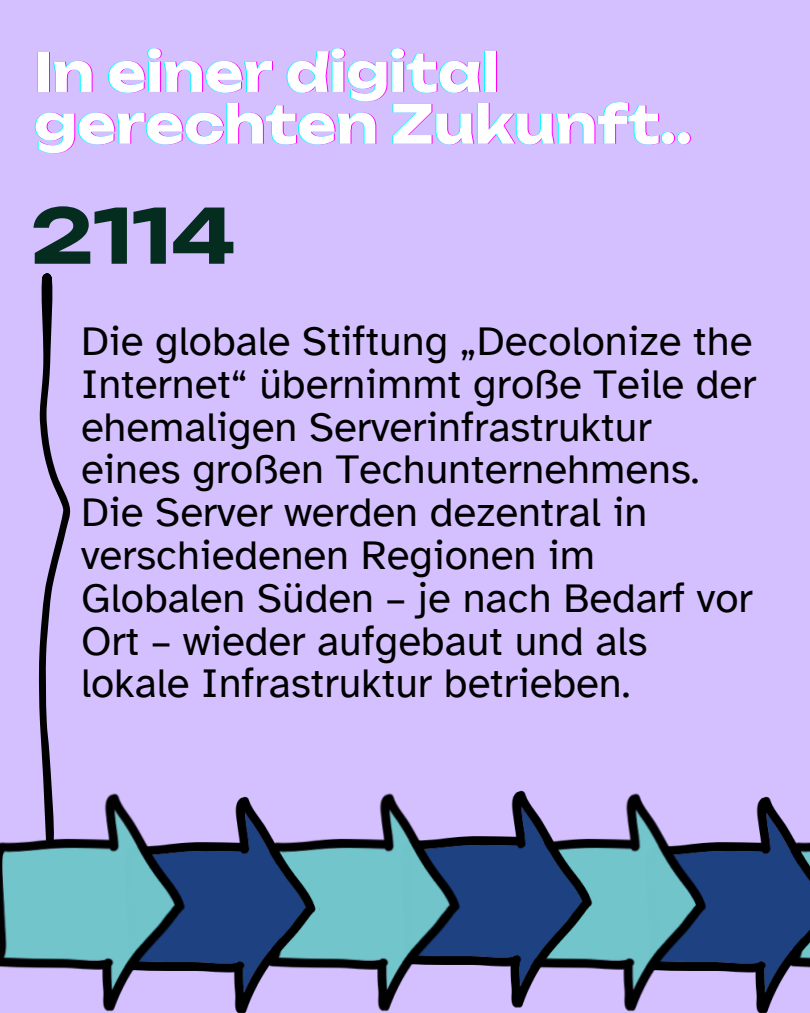
<style>
.page{position:relative;width:810px;height:1013px;background:#fff}
.page>*{position:absolute;margin:0;border:0;box-sizing:border-box;transform-origin:0 0}
.t1{font:700 74.9px "Unbounded";color:#042c1f}
.t2{font:700 52.9px/51.8px "Unbounded";color:#0ff}
.t3{font:42px/42.8px "Atkinson Hyperlegible";color:#000}
</style>
<div class="page">
<div style="left:0;top:0;width:810px;height:1012px;background:#d4c0ff"></div>
<img style="left:707px;top:796px;width:103px;height:216px">
<img style="left:596px;top:793px;width:111px;height:219px">
<img style="left:461px;top:790px;width:135px;height:218px">
<img style="left:319px;top:793px;width:142px;height:219px">
<img style="left:186px;top:796px;width:133px;height:216px">
<img style="left:0;top:793px;width:186px;height:219px">
<svg style="left:39px;top:273px;width:31px;height:573px"></svg>
<p class="t2" style="left:33px;top:46px;width:659px">In einer digital gerechten Zukunft..</p>
<p class="t1" style="left:31px;top:189px;width:206px">2114</p>
<p class="t3" style="left:81px;top:320px;width:677px">Die globale Stiftung „Decolonize the Internet“ übernimmt große Teile der ehemaligen Serverinfrastruktur eines großen Techunternehmens.<br>Die Server werden dezentral in verschiedenen Regionen im Globalen Süden – je nach Bedarf vor Ort – wieder aufgebaut und als lokale Infrastruktur betrieben.</p>
</div>
